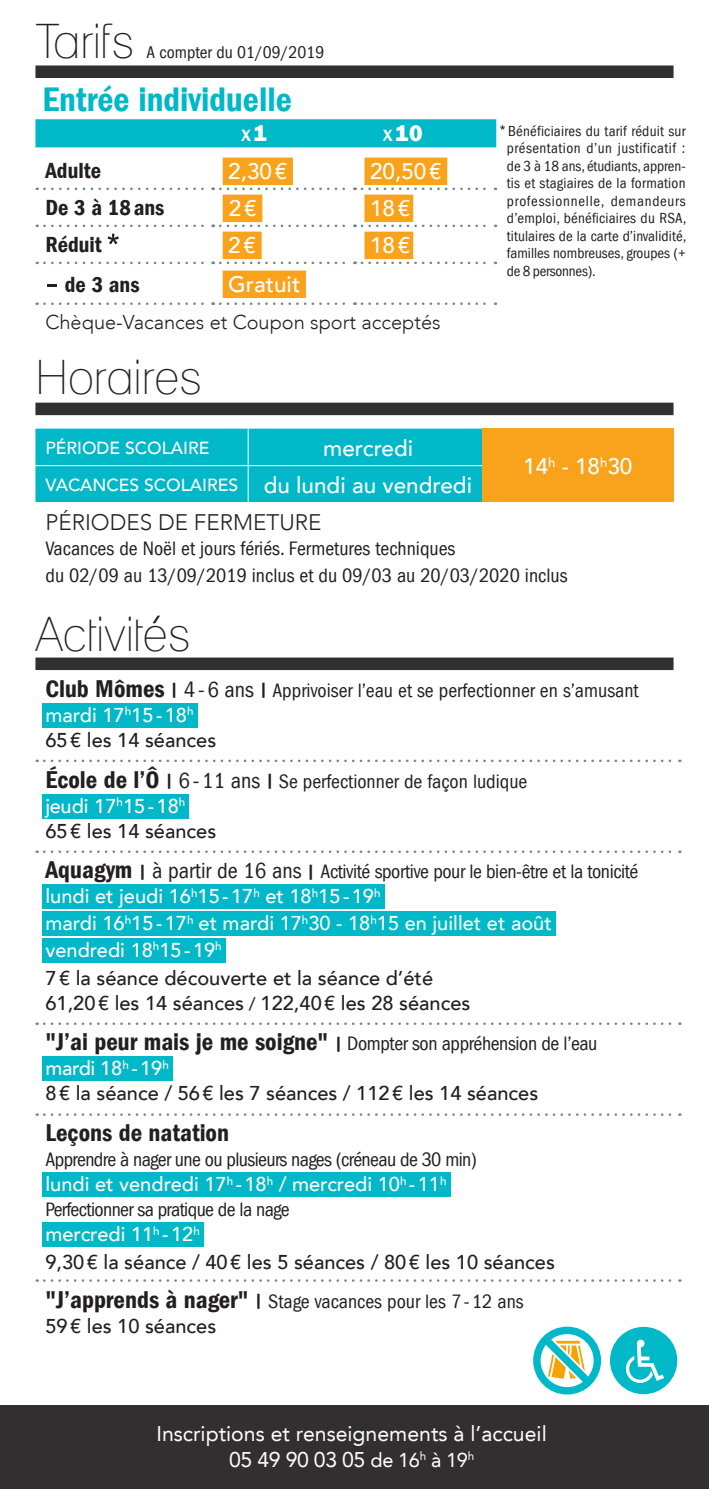
<style>
.page{position:relative;width:709px;height:1489px;background:#fff}
.page>*{position:absolute;margin:0;border:0;box-sizing:border-box;transform-origin:0 0}
.t1{font:condensed 47.5px "Lane";color:#231f20}
.t2{font:600 condensed 35px "Franklin Gothic LT";color:#00b8c7}
.t3{font:600 condensed 25px "Franklin Gothic LT";color:#231f20}
.t4{font:500 22.5px "Avenir LT";color:#fff}
.t5{font:600 condensed 22.5px "Franklin Gothic LT";color:#231f20}
.t6{font:300 22.5px "Avenir LT";color:#231f20}
.t7{font:800 22.5px "Franklin Gothic LT";color:#fff}
.t8{font:500 22.5px "Franklin Gothic LT";color:#fff}
.t9{font:21.25px/25.5px "Avenir LT";color:#fff;text-align:center}
.t10{font:condensed 20px/27.5px "Franklin Gothic LT";color:#231f20}
.t11{font:500 20px/25px "Avenir LT";color:#231f20}
.t12{font:500 20px/27px "Avenir LT";color:#fff}
.t13{font:condensed 20px "Franklin Gothic LT";letter-spacing:-.02em;color:#231f20}
.t14{font:condensed 20px "Franklin Gothic LT";letter-spacing:-.03em;color:#231f20}
.t15{font:300 20px "Avenir LT";color:#231f20}
.t16{font:500 17.5px "Avenir LT";color:#fff}
.t17{font:condensed 17.5px "Franklin Gothic LT";color:#231f20}
.t18{font:condensed 15px/17.5px "Franklin Gothic LT";color:#231f20;text-align:justify}
.s1{font-weight:800}
.s2{font-weight:500}
.s3{font-size:25px}
.s4{font-family:"Arial";font-stretch:normal}
.s5{font-size:22.5px}
.s6{font-weight:600;font-size:25px}
.s7{font-weight:600;font-size:15px}
.s8{color:#fff}
.s9{color:#231f20}
.s10{font-size:17.5px}
.s11{font-size:20px}
</style>
<div class="page">
<div style="left:0;top:1405px;width:709px;height:83px;background:#312f30"></div>
<svg style="left:35px;top:408px;width:639px;height:94px;background:#69bda4"></svg>
<div style="left:35px;top:65px;width:638px;height:13px;background:#312f30"></div>
<svg style="left:35px;top:119px;width:461px;height:29px;background:#07bac8"></svg>
<svg style="left:35px;top:157px;width:461px;height:148px"></svg>
<hr style="left:37px;top:187px;width:176px;height:3px;background:#fff">
<hr style="left:213px;top:187px;width:141px;height:3px;background:#fff">
<hr style="left:354px;top:187px;width:141px;height:3px;background:#fff">
<hr style="left:37px;top:224px;width:176px;height:3px;background:#fff">
<hr style="left:213px;top:224px;width:141px;height:3px;background:#fff">
<hr style="left:354px;top:224px;width:141px;height:3px;background:#fff">
<hr style="left:37px;top:261px;width:176px;height:3px;background:#fff">
<hr style="left:213px;top:261px;width:141px;height:3px;background:#fff">
<hr style="left:354px;top:261px;width:141px;height:3px;background:#fff">
<hr style="left:37px;top:302px;width:176px;height:3px;background:#fff">
<hr style="left:213px;top:302px;width:141px;height:3px;background:#fff">
<hr style="left:354px;top:302px;width:141px;height:3px;background:#fff">
<svg style="left:44px;top:187px;width:170px;height:3px"></svg>
<svg style="left:220px;top:187px;width:135px;height:3px"></svg>
<svg style="left:362px;top:187px;width:134px;height:3px"></svg>
<svg style="left:44px;top:224px;width:170px;height:3px"></svg>
<svg style="left:220px;top:224px;width:135px;height:3px"></svg>
<svg style="left:362px;top:224px;width:134px;height:3px"></svg>
<svg style="left:44px;top:261px;width:170px;height:3px"></svg>
<svg style="left:220px;top:261px;width:135px;height:3px"></svg>
<svg style="left:362px;top:261px;width:134px;height:3px"></svg>
<svg style="left:44px;top:302px;width:170px;height:3px"></svg>
<svg style="left:220px;top:302px;width:135px;height:3px"></svg>
<svg style="left:362px;top:302px;width:134px;height:3px"></svg>
<div style="left:223px;top:157px;width:70px;height:28px;background:#f9a21c"></div>
<div style="left:364px;top:157px;width:83px;height:28px;background:#f9a21c"></div>
<div style="left:223px;top:194px;width:39px;height:28px;background:#f9a21c"></div>
<div style="left:364px;top:194px;width:49px;height:28px;background:#f9a21c"></div>
<svg style="left:108px;top:234px;width:11px;height:10px"></svg>
<div style="left:223px;top:231px;width:39px;height:28px;background:#f9a21c"></div>
<div style="left:364px;top:231px;width:49px;height:28px;background:#f9a21c"></div>
<div style="left:223px;top:270px;width:83px;height:28px;background:#f9a21c"></div>
<div style="left:35px;top:657px;width:638px;height:13px;background:#312f30"></div>
<svg style="left:44px;top:1022px;width:636px;height:2px"></svg>
<svg style="left:44px;top:1113px;width:636px;height:2px"></svg>
<svg style="left:44px;top:1279px;width:636px;height:2px"></svg>
<svg style="left:44px;top:759px;width:636px;height:3px"></svg>
<svg style="left:44px;top:850px;width:636px;height:3px"></svg>
<div style="left:42px;top:703px;width:155px;height:24px;background:#00b8c7"></div>
<div style="left:42px;top:793px;width:147px;height:25px;background:#00b8c7"></div>
<div style="left:42px;top:884px;width:342px;height:25px;background:#00b8c7"></div>
<div style="left:42px;top:911px;width:513px;height:24px;background:#00b8c7"></div>
<div style="left:42px;top:938px;width:183px;height:24px;background:#00b8c7"></div>
<div style="left:42px;top:1056px;width:130px;height:24px;background:#00b8c7"></div>
<div style="left:42px;top:1172px;width:408px;height:24px;background:#00b8c7"></div>
<div style="left:42px;top:1222px;width:161px;height:24px;background:#00b8c7"></div>
<div style="left:35px;top:402px;width:638px;height:13px;background:#312f30"></div>
<div style="left:610px;top:1326px;width:67px;height:67px;background:#00b8c7;border-radius:50%"></div>
<svg style="left:626px;top:1339px;width:38px;height:43px"></svg>
<svg style="left:533px;top:1326px;width:68px;height:68px"></svg>
<h1 class="t1" style="left:35px;top:12px;width:100px">Tarifs</h1>
<p class="t17" style="left:146px;top:42px;width:179px">A compter du 01/09/2019</p>
<h2 class="t2" style="left:43px;top:80px;width:251px">Entrée individuelle</h2>
<p class="t8" style="left:241px;top:121px;width:28px">x<span class="s1">1</span></p>
<p class="t7" style="left:383px;top:120px;width:41px"><span class="s2">x</span>10</p>
<p class="t5" style="left:45px;top:157px;width:57px">Adulte</p>
<p class="t4" style="left:228px;top:158px;width:61px">2,30€</p>
<p class="t4" style="left:370px;top:158px;width:73px">20,50€</p>
<p class="t5" style="left:45px;top:194px;width:120px">De 3 à 18ans</p>
<p class="t4" style="left:229px;top:195px;width:29px">2€</p>
<p class="t4" style="left:370px;top:195px;width:42px">18€</p>
<p class="t5" style="left:45px;top:231px;width:58px">Réduit</p>
<p class="t4" style="left:228px;top:232px;width:29px">2€</p>
<p class="t4" style="left:370px;top:232px;width:42px">18€</p>
<p class="t5" style="left:45px;top:271px;width:96px"><span class="s3">-</span> de 3 ans</p>
<p class="t4" style="left:228px;top:271px;width:74px">Gratuit</p>
<p class="t15" style="left:45px;top:310px;width:397px">Chèque-Vacances et Coupon sport acceptés</p>
<h1 class="t1" style="left:35px;top:348px;width:168px">Horaires</h1>
<p class="t18" style="left:507px;top:122px;width:181px;text-indent:-7px"><span class="s4">*</span> Bénéficiaires du tarif réduit sur présentation d’un justificatif : de 3 à 18 ans, étudiants, appren&shy;tis et stagiaires de la formation professionnelle, demandeurs d’emploi, bénéficiaires du RSA, titulaires de la carte d’invalidité, familles nombreuses, groupes (+ de 8 personnes).</p>
<p class="t16" style="left:45px;top:437px;width:165px">PÉRIODE SCOLAIRE</p>
<p class="t4" style="left:323px;top:435px;width:92px">mercredi</p>
<p class="t4" style="left:523px;top:453px;width:111px">14<sup>h</sup> - 18<sup>h</sup>30</p>
<p class="t16" style="left:45px;top:474px;width:428px">VACANCES SCOLAIRES <span class="s5">du lundi au vendredi</span></p>
<p class="t6" style="left:45px;top:508px;width:277px">PÉRIODES DE FERMETURE</p>
<p class="t10" style="left:45px;top:534px;width:523px">Vacances de Noël et jours fériés. Fermetures techniques<br>du 02/09 au 13/09/2019 inclus et du 09/03 au 20/03/2020 inclus</p>
<h1 class="t1" style="left:35px;top:605px;width:157px">Activités</h1>
<p class="t10" style="left:45px;top:676px;width:594px"><span class="s6">Club Mômes</span> <span class="s7">|</span> <span class="s5">4-6 ans</span> <span class="s7">|</span> Apprivoiser l’eau et se perfectionner en s’amusant</p>
<p class="t11" style="left:45px;top:702px;width:172px"><span class="s8">mardi 17</span><sup>h</sup><span class="s8">15-18</span><sup>h<br></sup>65€ les 14 séances</p>
<p class="t10" style="left:45px;top:767px;width:483px"><span class="s6">École de l’Ô</span> <span class="s7">|</span> <span class="s5">6-11 ans</span> <span class="s7">|</span> Se perfectionner de façon ludique</p>
<p class="t11" style="left:45px;top:793px;width:172px"><span class="s8">jeudi 17</span><sup>h</sup><span class="s8">15-18</span><sup>h<br></sup>65€ les 14 séances</p>
<p class="t13" style="left:45px;top:860px;width:594px"><span class="s6">Aquagym</span> <span class="s7">|</span> <span class="s5">à partir de 16 ans</span> <span class="s7">|</span> Activité sportive pour le bien-être et la tonicité</p>
<p class="t12" style="left:45px;top:883px;width:508px">lundi et jeudi 16<sup>h</sup>15-17<sup>h</sup> et 18<sup>h</sup>15-19<sup>h<br></sup>mardi 16<sup>h</sup>15-17<sup>h</sup> et mardi 17<sup>h</sup>30 - 18<sup>h</sup>15 en juillet et août vendredi 18<sup>h</sup>15-19<sup>h<br></sup><span class="s9">7€ la séance découverte et la séance d’été</span></p>
<p class="t11" style="left:45px;top:990px;width:426px">61,20€ les 14 séances <span class="s10">/</span> 122,40€ les 28 séances</p>
<p class="t13" style="left:45px;top:1032px;width:553px"><span class="s6">"J’ai peur mais je me soigne"</span> <span class="s7">|</span> Dompter son appréhension de l’eau</p>
<p class="t11" style="left:45px;top:1056px;width:494px"><span class="s8">mardi 18</span><sup>h</sup> <span class="s8">-19</span><sup>h<br></sup>8€ la séance / 56€ les 7 séances / 112€ les 14 séances</p>
<p class="t3" style="left:45px;top:1118px;width:185px">Leçons de natation</p>
<p class="t14" style="left:45px;top:1148px;width:433px">Apprendre à nager une ou plusieurs nages (créneau de 30 min)</p>
<p class="t12" style="left:45px;top:1171px;width:402px">lundi et vendredi 17<sup>h</sup> -18<sup>h</sup> / mercredi 10<sup>h</sup> -11<sup>h</sup></p>
<p class="t14" style="left:45px;top:1198px;width:245px">Perfectionner sa pratique de la nage</p>
<p class="t11" style="left:45px;top:1221px;width:511px;line-height:27.5px"><span class="s8">mercredi 11</span><sup>h</sup> <span class="s8">-12</span><sup>h<br></sup>9,30€ la séance / 40€ les 5 séances / 80€ les 10 séances</p>
<p class="t10" style="left:45px;top:1287px;width:480px"><span class="s6">"J’apprends à nager"</span> <span class="s7">|</span> Stage vacances pour les 7-12 ans</p>
<p class="t11" style="left:45px;top:1313px;width:172px">59€ les 10 séances</p>
<p class="t9" style="left:156px;top:1421px;width:392px">Inscriptions et renseignements à l’accueil<br>05 49 90 03 05 <span class="s11">de 16</span><sup>h</sup> <span class="s11">à 19</span><sup>h</sup></p>
</div>
